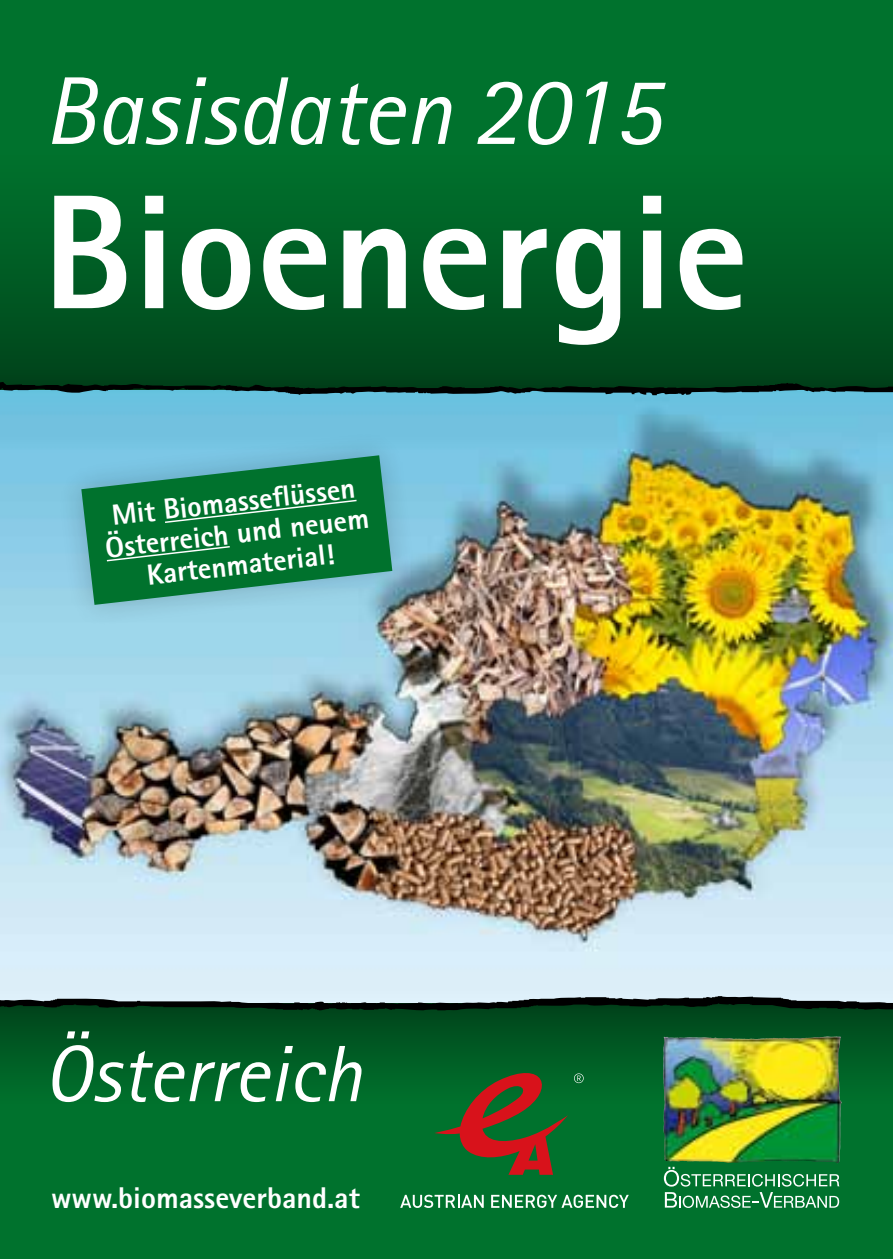
<style>
.page{position:relative;width:893px;height:1259px;background:#fff}
.page>*{position:absolute;margin:0;border:0;box-sizing:border-box;transform-origin:0 0}
.t1{font:800 162.9px "Rotis Sans Serif";color:#fff}
.t2{font:italic 96.3px "Rotis Sans Serif";color:#fff}
.t3{font:italic 80.1px "Rotis Sans Serif";color:#fff}
.t4{font:800 30px "Rotis Sans Serif";color:#fff}
.t5{font:800 29.1px/31.5px "Rotis Sans Serif";color:#fff;text-align:center}
</style>
<div class="page">
<img style="left:0;top:396px;width:893px;height:600px">
<div style="left:0;top:0;width:893px;height:390px;background:#00722d"></div>
<div style="left:0;top:153px;width:893px;height:236px;background:linear-gradient(to bottom,#00732d,#00431a)"></div>
<div style="left:0;top:1003px;width:893px;height:256px;background:#00722d"></div>
<svg style="left:0;top:1014px;width:893px;height:89px"></svg>
<img style="left:698px;top:1036px;width:128px;height:3px">
<svg style="left:664px;top:1166px;width:175px;height:20px"></svg>
<svg style="left:665px;top:1192px;width:174px;height:16px"></svg>
<svg style="left:0;top:382px;width:893px;height:14px;background:#1e4e4a"></svg>
<svg style="left:0;top:996px;width:893px;height:18px;background:#385649"></svg>
<svg style="left:574px;top:1073px;width:10px;height:10px"></svg>
<svg style="left:400px;top:1194px;width:84px;height:14px"></svg>
<svg style="left:491px;top:1194px;width:138px;height:14px"></svg>
<svg style="left:434px;top:1058px;width:134px;height:116px"></svg>
<svg style="left:51px;top:424px;width:372px;height:211px;background:#86c5dd"></svg>
<svg style="left:81px;top:455px;width:311px;height:150px;background:#268960"></svg>
<svg style="left:163px;top:499px;width:195px;height:25px;background:#0e7a39"></svg>
<svg style="left:105px;top:545px;width:126px;height:17px;background:#157d3e"></svg>
<h2 class="t2" style="left:44px;top:55px;width:619px">Basisdaten 2015</h2>
<h1 class="t1" style="left:43px;top:149px;width:708px">Bioenergie</h1>
<p class="t5" style="left:100px;top:502px;width:267px;rotate:-7deg">Mit Biomassefl üssen<br>Österreich und neuem<br>Kartenmaterial!</p>
<h3 class="t3" style="left:44px;top:1026px;width:320px">Österreich</h3>
<p class="t4" style="left:51px;top:1178px;width:310px">www.biomasseverband.at</p>
</div>
